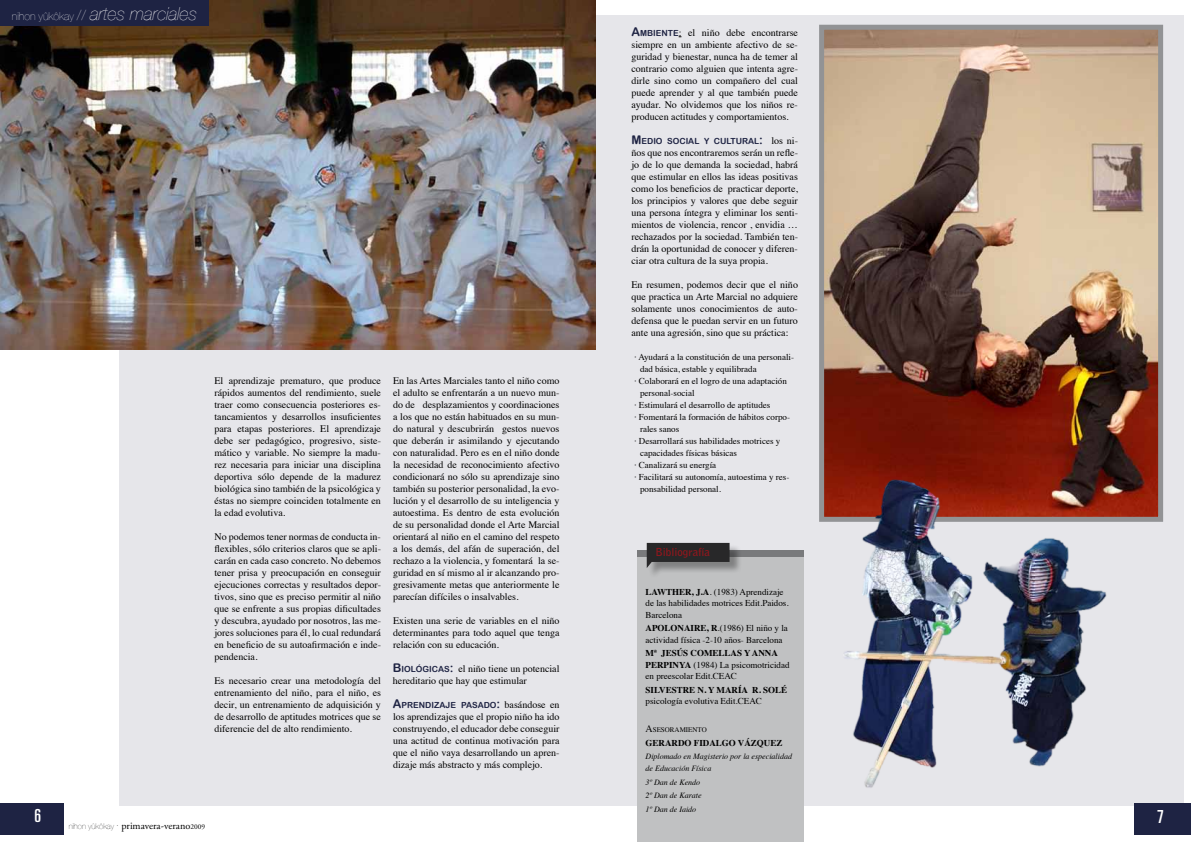
<style>
.page{position:relative;width:1191px;height:842px;background:#fff}
.page>*{position:absolute;margin:0;border:0;box-sizing:border-box;transform-origin:0 0}
.t1{font:italic 200 18px "Helvetica Neue";color:#fff}
.t2{font:ultra-condensed 18px "Univers LT Std";color:#fff}
.t3{font:700 11px "Bell Gothic Std";color:#95161c}
.t4{font:10.2px "Adobe Garamond Pro";color:#000}
.t5{font:10px/12px "Times";color:#000;text-align:justify}
.t6{font:9px/11.1px "Times";color:#000}
.t7{font:700 9px "Times";color:#000}
.t8{font:8.4px "Arial Rounded MT Bold";color:#1e2343}
.t9{font:italic 8px/13.9px "Times";color:#000}
.t10{font:7px "Times";color:#000}
.s1{font-style:normal;font-size:11px}
.s2{font-style:normal;font-size:14px}
.s3{font-family:"Arial Rounded MT Bold";font-size:12px;color:#1e2343}
.s4{font-family:"Arial Rounded MT Bold";font-size:8.4px;color:#1e2343}
.s5{font-size:12px}
.s6{font-family:"Times";font-size:10px;color:#000}
.s7{font-family:"Helvetica Neue";font-weight:200;font-size:8px}
.s8{font-family:"Helvetica Neue";font-weight:200}
.s9{font-size:7.3px}
.s10{font-weight:700}
.s11{font-size:10px}
</style>
<div class="page">
<div style="left:1134px;top:803px;width:57px;height:31px;background:#1e2343"></div>
<div style="left:119px;top:16px;width:1065px;height:790px;background:#e6e6ea"></div>
<img style="left:0;top:0;width:595px;height:350px">
<div style="left:0;top:0;width:208px;height:26px;background:#1e2343"></div>
<img style="left:825px;top:31px;width:332px;height:485px">
<div style="left:819px;top:25px;width:344px;height:497px;border:5px solid #929395"></div>
<div style="left:0;top:803px;width:63px;height:31px;background:#1e2343"></div>
<img style="left:821px;top:478px;width:299px;height:310px">
<div style="left:637px;top:551px;width:166px;height:291px;background:#c0c1c2"></div>
<div style="left:637px;top:551px;width:166px;height:6px;background:#797a7c"></div>
<div style="left:648px;top:544px;width:94px;height:36px;background:#000;opacity:.33"></div>
<svg style="left:647px;top:543px;width:82px;height:25px;background:#3e3f40"></svg>
<h1 class="t1" style="left:12px;top:3px;width:187px"><span class="s1">nihon yûkôkay</span> <span class="s2">//</span> artes marciales</h1>
<h1 class="t2" style="left:35px;top:806px;width:8px">6</h1>
<p class="t5" style="left:214px;top:374px;width:168px">El aprendizaje prematuro, que produce rápidos aumentos del rendimiento, suele traer como consecuencia posteriores es&shy;tancamientos y desarrollos insuficientes para etapas posteriores. El aprendizaje debe ser pedagógico, progresivo, siste&shy;mático y variable. No siempre la madu&shy;rez necesaria para iniciar una disciplina deportiva sólo depende de la madurez biológica sino también de la psicológica y éstas no siempre coinciden totalmente en la edad evolutiva.</p>
<p class="t5" style="left:214px;top:530px;width:168px">No podemos tener normas de conducta in&shy;flexibles, sólo criterios claros que se apli&shy;carán en cada caso concreto. No debemos tener prisa y preocupación en conseguir ejecuciones correctas y resultados depor&shy;tivos, sino que es preciso permitir al niño que se enfrente a sus propias dificultades y descubra, ayudado por nosotros, las me&shy;jores soluciones para él, lo cual redundará en beneficio de su autoafirmación e inde&shy;pendencia.</p>
<p class="t5" style="left:214px;top:674px;width:168px">Es necesario crear una metodología del entrenamiento del niño, para el niño, es decir, un entrenamiento de adquisición y de desarrollo de aptitudes motrices que se diferencie del de alto rendimiento.</p>
<p class="t5" style="left:393px;top:374px;width:168px">En las Artes Marciales tanto el niño como el adulto se enfrentarán a un nuevo mun&shy;do de desplazamientos y coordinaciones a los que no están habituados en su mun&shy;do natural y descubrirán gestos nuevos que deberán ir asimilando y ejecutando con naturalidad. Pero es en el niño donde la necesidad de reconocimiento afectivo condicionará no sólo su aprendizaje sino también su posterior personalidad, la evo&shy;lución y el desarrollo de su inteligencia y autoestima. Es dentro de esta evolución de su personalidad donde el Arte Marcial orientará al niño en el camino del respeto a los demás, del afán de superación, del rechazo a la violencia, y fomentará la se&shy;guridad en sí mismo al ir alcanzando pro&shy;gresivamente metas que anteriormente le parecían difíciles o insalvables.</p>
<p class="t5" style="left:393px;top:614px;width:168px">Existen una serie de variables en el niño determinantes para todo aquel que tenga relación con su educación.</p>
<p class="t5" style="left:393px;top:662px;width:168px"><span class="s3">B</span><span class="s4">IOLÓGICAS</span><span class="s3">:</span> el niño tiene un potencial hereditario que hay que estimular</p>
<p class="t8" style="left:393px;top:700px;width:168px"><span class="s5">A</span>PRENDIZAJE PASADO<span class="s5">:</span> <span class="s6">basándose en</span></p>
<p class="t5" style="left:393px;top:710px;width:168px">los aprendizajes que el propio niño ha ido construyendo, el educador debe conseguir una actitud de continua motivación para que el niño vaya desarrollando un apren&shy;dizaje más abstracto y más complejo.</p>
<p class="t4" style="left:69px;top:820px;width:138px"><span class="s7">nihon yûkôkay</span> <span class="s8">·</span> primavera-verano<span class="s9">2009</span></p>
<p class="t5" style="left:631px;top:26px;width:168px"><span class="s3">A</span><span class="s4">MBIENTE</span>: el niño debe encontrarse siempre en un ambiente afectivo de se&shy;guridad y bienestar, nunca ha de temer al contrario como alguien que intenta agre&shy;dirle sino como un compañero del cual puede aprender y al que también puede ayudar. No olvidemos que los niños re&shy;producen actitudes y comportamientos.</p>
<p class="t8" style="left:631px;top:136px;width:168px"><span class="s5">M</span> EDIO SOCIAL Y CULTURAL<span class="s5">:</span> <span class="s6">los ni-</span></p>
<p class="t5" style="left:631px;top:146px;width:168px">ños que nos encontraremos serán un refle&shy;jo de lo que demanda la sociedad, habrá que estimular en ellos las ideas positivas como los beneficios de practicar deporte, los principios y valores que debe seguir una persona íntegra y eliminar los senti&shy;mientos de violencia, rencor , envidia … rechazados por la sociedad. También ten&shy;drán la oportunidad de conocer y diferen&shy;ciar otra cultura de la suya propia.</p>
<p class="t5" style="left:631px;top:278px;width:168px">En resumen, podemos decir que el niño que practica un Arte Marcial no adquiere solamente unos conocimientos de auto&shy;defensa que le puedan servir en un futuro ante una agresión, sino que su práctica:</p>
<p class="t6" style="left:634px;top:351px;width:161px">· Ayudará a la constitución de una personali-</p>
<p class="t6" style="left:640px;top:363px;width:118px">dad básica, estable y equilibrada</p>
<p class="t6" style="left:634px;top:375px;width:154px">· Colaborará en el logro de una adaptación</p>
<p class="t6" style="left:640px;top:387px;width:56px">personal-social</p>
<p class="t6" style="left:634px;top:399px;width:137px">· Estimulará el desarrollo de aptitudes</p>
<p class="t6" style="left:634px;top:411px;width:157px">· Fomentará la formación de hábitos corpo-</p>
<p class="t6" style="left:640px;top:423px;width:41px">rales sanos</p>
<p class="t6" style="left:634px;top:435px;width:147px">· Desarrollará sus habilidades motrices y</p>
<p class="t6" style="left:640px;top:447px;width:98px">capacidades físicas básicas</p>
<p class="t6" style="left:634px;top:459px;width:83px">· Canalizará su energía</p>
<p class="t6" style="left:634px;top:471px;width:156px">· Facilitará su autonomía, autoestima y res-</p>
<p class="t6" style="left:640px;top:483px;width:82px">ponsabilidad personal.</p>
<p class="t3" style="left:655px;top:545px;width:56px">Bibliografía</p>
<p class="t6" style="left:645px;top:586px;width:144px"><span class="s10">LAWTHER, J.A</span>. (1983) Aprendizaje de las habilidades motrices Edit.Paidos.<br>Barcelona</p>
<p class="t6" style="left:645px;top:622px;width:144px"><span class="s10">APOLONAIRE, R</span>.(1986) El niño y la actividad física -2-10 años- Barcelona</p>
<p class="t6" style="left:645px;top:647px;width:145px"><span class="s10">Mª JESÚS COMELLAS Y ANNA<br>PERPINYA</span> (1984) La psicomotricidad en preescolar Edit.CEAC</p>
<p class="t7" style="left:645px;top:681px;width:143px">SILVESTRE N. Y MARÍA R. SOLÉ</p>
<p class="t6" style="left:645px;top:694px;width:118px">psicología evolutiva Edit.CEAC</p>
<p class="t10" style="left:645px;top:723px;width:63px"><span class="s11">A</span>SESORAMIENTO</p>
<p class="t7" style="left:645px;top:734px;width:138px">GERARDO FIDALGO VÁZQUEZ</p>
<p class="t9" style="left:645px;top:751px;width:148px;line-height:11.1px">Diplomado en Magisterio por la especialidad de Educación Física</p>
<p class="t9" style="left:645px;top:774px;width:58px">3º Dan de Kendo<br>2º Dan de Karate<br>1º Dan de Iaido</p>
<h1 class="t2" style="left:1157px;top:806px;width:8px">7</h1>
</div>
